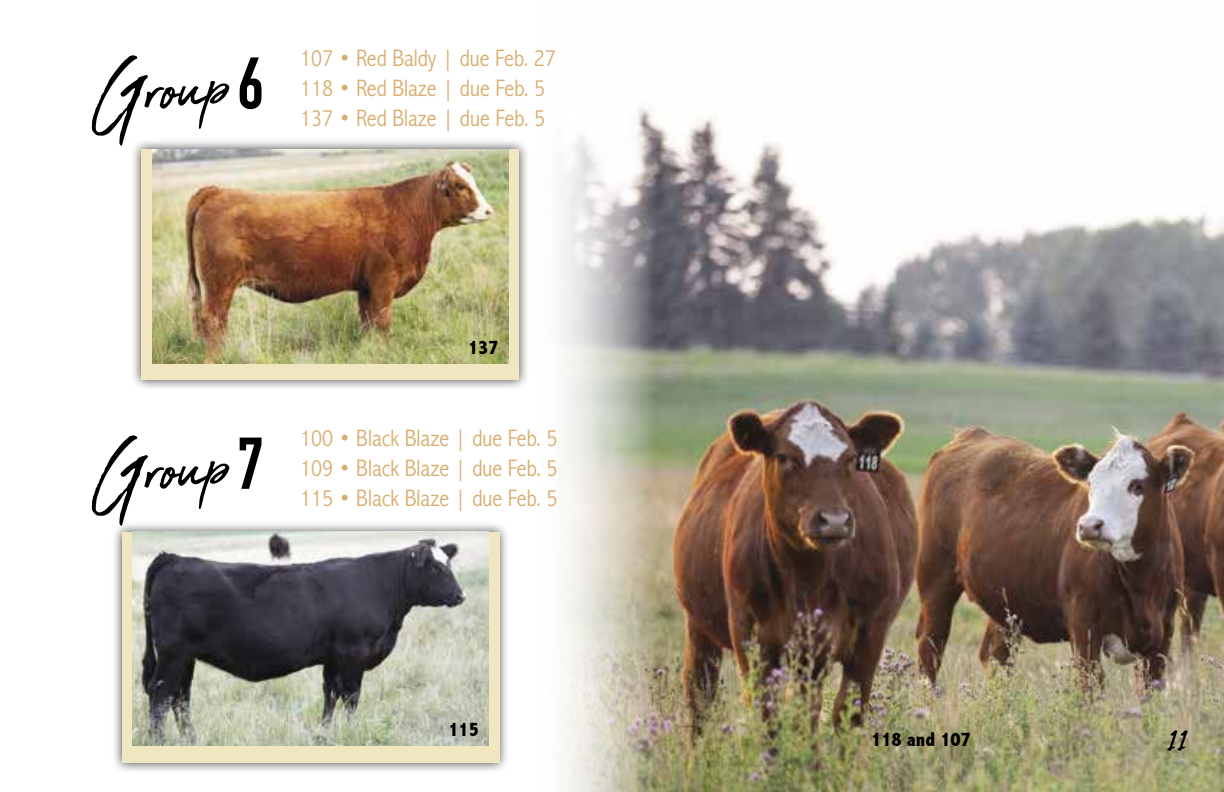
<style>
.page{position:relative;width:1224px;height:792px;background:#fff}
.page>*{position:absolute;margin:0;border:0;box-sizing:border-box;transform-origin:0 0}
.t1{font:97.2px "Abuget";color:#000}
.t2{font:700 72px "DIN Condensed";color:#000}
.t3{font:54px "Abuget";color:#000}
.t4{font:300 condensed 24px/30px "Abadi MT Std";color:#d8ae6f}
.t5{font:800 condensed 20px "Abadi";color:#000}
</style>
<div class="page">
<img style="left:561px;top:108px;width:663px;height:684px">
<div style="left:131px;top:138px;width:398px;height:253px;background:#000;opacity:.75"></div>
<div style="left:142px;top:149px;width:377px;height:231px;background:#f0e7c1"></div>
<img style="left:152px;top:149px;width:356px;height:215px">
<div style="left:111px;top:521px;width:399px;height:252px;background:#000;opacity:.75"></div>
<div style="left:122px;top:532px;width:377px;height:231px;background:#f0e7c1"></div>
<img style="left:132px;top:532px;width:357px;height:214px">
<h1 class="t1" style="left:86px;top:41px;width:142px;rotate:-5deg">Group</h1>
<h2 class="t2" style="left:237px;top:35px;width:28px">6</h2>
<p class="t4" style="left:300px;top:44px;width:257px">107 • Red Baldy | due Feb. 27<br>118 • Red Blaze | due Feb. 5<br>137 • Red Blaze | due Feb. 5</p>
<p class="t5" style="left:468px;top:335px;width:32px">137</p>
<h1 class="t1" style="left:86px;top:421px;width:142px;rotate:-5deg">Group</h1>
<h2 class="t2" style="left:237px;top:415px;width:28px">7</h2>
<p class="t4" style="left:300px;top:424px;width:259px;text-align:justify">100 • Black Blaze | due Feb. 5<br>109 • Black Blaze | due Feb. 5<br>115 • Black Blaze | due Feb. 5</p>
<p class="t5" style="left:448px;top:718px;width:32px">115</p>
<p class="t5" style="left:871px;top:728px;width:101px">118 and 107</p>
<h3 class="t3" style="left:1167px;top:708px;width:22px">11</h3>
</div>
